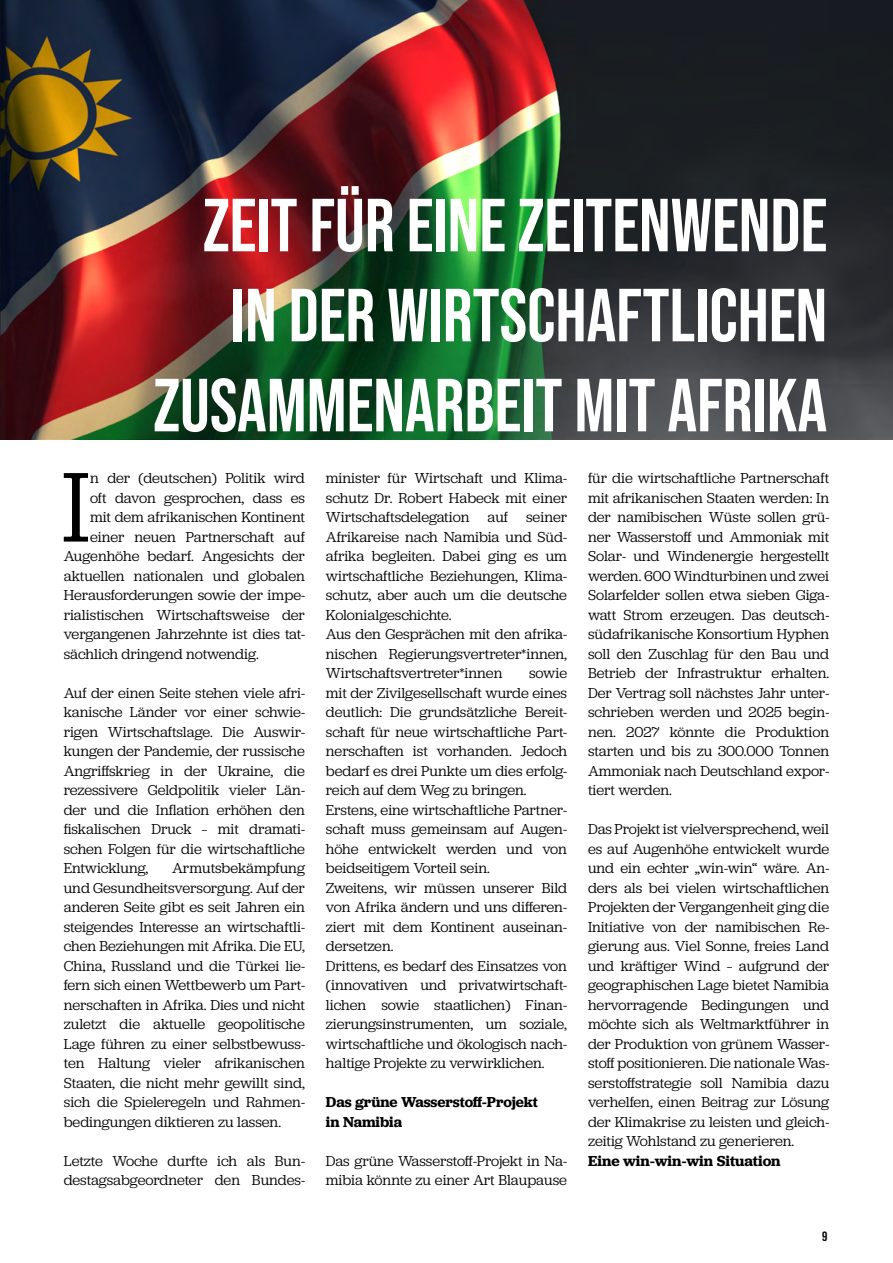
<style>
.page{position:relative;width:893px;height:1263px;background:#fff}
.page>*{position:absolute;margin:0;border:0;box-sizing:border-box;transform-origin:0 0}
.t1{font:103.05px "Jubilat";color:#000}
.t2{font:700 75px/90px "Bebas Neue Pro";color:#fff;text-align:right}
.t3{font:15px/19.5px "Jubilat";color:#000;text-align:justify}
.t4{font:600 15px/19.5px "Jubilat";color:#000}
.t5{font:700 13.5px "Bebas Neue Pro";color:#020203}
</style>
<div class="page">
<img style="left:0;top:0;width:893px;height:439px">
<h2 class="t2" style="left:153px;top:179px;width:675px">ZEIT FÜR EINE ZEITENWENDE<br>IN DER WIRTSCHAFTLICHEN<br>ZUSAMMENARBEIT MIT AFRIKA</h2>
<h1 class="t1" style="left:62px;top:443px;width:30px">I</h1>
<p class="t3" style="left:90px;top:468px;width:216px">n der (deutschen) Politik wird</p>
<p class="t3" style="left:90px;top:487px;width:216px">oft davon gesprochen, dass es</p>
<p class="t3" style="left:90px;top:507px;width:216px">mit dem afrikanischen Kontinent</p>
<p class="t3" style="left:90px;top:526px;width:216px">einer neuen Partnerschaft auf</p>
<p class="t3" style="left:64px;top:546px;width:243px">Augenhöhe bedarf. Angesichts der</p>
<p class="t3" style="left:64px;top:565px;width:243px">aktuellen nationalen und globalen</p>
<p class="t3" style="left:64px;top:585px;width:243px">Herausforderungen sowie der impe-</p>
<p class="t3" style="left:64px;top:604px;width:243px">rialistischen Wirtschaftsweise der</p>
<p class="t3" style="left:64px;top:624px;width:243px">vergangenen Jahrzehnte ist dies tat-</p>
<p class="t3" style="left:64px;top:643px;width:197px">sächlich dringend notwendig.</p>
<p class="t3" style="left:64px;top:682px;width:243px">Auf der einen Seite stehen viele afri&shy;kanische Länder vor einer schwie&shy;rigen Wirtschaftslage. Die Auswir&shy;kungen der Pandemie, der russische Angriffskrieg in der Ukraine, die rezessivere Geldpolitik vieler Län&shy;der und die Inflation erhöhen den fiskalischen Druck – mit dramati&shy;schen Folgen für die wirtschaftliche Entwicklung,</p>
<p class="t3" style="left:64px;top:858px;width:243px;text-indent:109px">Armutsbekämpfung und Gesundheitsversorgung. Auf der anderen Seite gibt es seit Jahren ein steigendes Interesse an wirtschaftli&shy;chen Beziehungen mit Afrika. Die EU, China, Russland und die Türkei lie&shy;fern sich einen Wettbewerb um Part&shy;nerschaften in Afrika. Dies und nicht zuletzt die aktuelle geopolitische Lage führen zu einer selbstbewuss&shy;ten Haltung vieler afrikanischen Staaten, die nicht mehr gewillt sind, sich die Spieleregeln und Rahmen&shy;bedingungen diktieren zu lassen.</p>
<p class="t3" style="left:64px;top:1150px;width:243px">Letzte Woche durfte ich als Bun&shy;destagsabgeordneter den Bundes-</p>
<p class="t3" style="left:326px;top:468px;width:243px;text-align:left">minister für Wirtschaft und Klima&shy;schutz Dr. Robert Habeck mit einer Wirtschaftsdelegation auf seiner Afrikareise nach Namibia und Süd&shy;afrika begleiten. Dabei ging es um wirtschaftliche Beziehungen, Klima&shy;schutz, aber auch um die deutsche Kolonialgeschichte.<br>Aus den Gesprächen mit den afrika&shy;nischen Regierungsvertreter*innen, Wirtschaftsvertreter*innen</p>
<p class="t3" style="left:326px;top:663px;width:243px;text-align:left;text-indent:203px">sowie mit der Zivilgesellschaft wurde eines deutlich: Die grundsätzliche Bereit&shy;schaft für neue wirtschaftliche Part&shy;nerschaften ist vorhanden. Jedoch bedarf es drei Punkte um dies erfolg&shy;reich auf dem Weg zu bringen.<br>Erstens, eine wirtschaftliche Partner&shy;schaft muss gemeinsam auf Augen&shy;höhe entwickelt werden und von beidseitigem Vorteil sein.<br>Zweitens, wir müssen unserer Bild von Afrika ändern und uns differen&shy;ziert mit dem Kontinent auseinan&shy;dersetzen.<br>Drittens, es bedarf des Einsatzes von (innovativen und privatwirtschaft&shy;lichen sowie staatlichen) Finan&shy;zierungsinstrumenten, um soziale, wirtschaftliche und ökologisch nach&shy;haltige Projekte zu verwirklichen.</p>
<p class="t4" style="left:326px;top:1092px;width:213px">Das grüne Wasserstoff-Projekt in Namibia</p>
<p class="t3" style="left:326px;top:1150px;width:243px">Das grüne Wasserstoff-Projekt in Na&shy;mibia könnte zu einer Art Blaupause</p>
<p class="t3" style="left:588px;top:468px;width:243px">für die wirtschaftliche Partnerschaft mit afrikanischen Staaten werden: In der namibischen Wüste sollen grü&shy;ner Wasserstoff und Ammoniak mit Solar- und Windenergie hergestellt werden. 600 Windturbinen und zwei Solarfelder sollen etwa sieben Giga&shy;watt Strom erzeugen. Das deutsch&shy;südafrikanische Konsortium Hyphen soll den Zuschlag für den Bau und Betrieb der Infrastruktur erhalten.<br>Der Vertrag soll nächstes Jahr unter&shy;schrieben werden und 2025 begin&shy;nen. 2027 könnte die Produktion starten und bis zu 300.000 Tonnen Ammoniak nach Deutschland expor&shy;tiert werden.</p>
<p class="t3" style="left:588px;top:819px;width:243px">Das Projekt ist vielversprechend, weil es auf Augenhöhe entwickelt wurde und ein echter „win-win“ wäre. An&shy;ders als bei vielen wirtschaftlichen Projekten der Vergangenheit ging die Initiative von der namibischen Re&shy;gierung aus. Viel Sonne, freies Land und kräftiger Wind – aufgrund der geographischen Lage bietet Namibia hervorragende Bedingungen und möchte sich als Weltmarktführer in der Produktion von grünem Wasser&shy;stoff positionieren. Die nationale Was&shy;serstoffstrategie soll Namibia dazu verhelfen, einen Beitrag zur Lösung der Klimakrise zu leisten und gleich&shy;zeitig Wohlstand zu generieren.</p>
<p class="t4" style="left:588px;top:1150px;width:194px">Eine win-win-win Situation</p>
<p class="t5" style="left:822px;top:1228px;width:7px">9</p>
</div>
